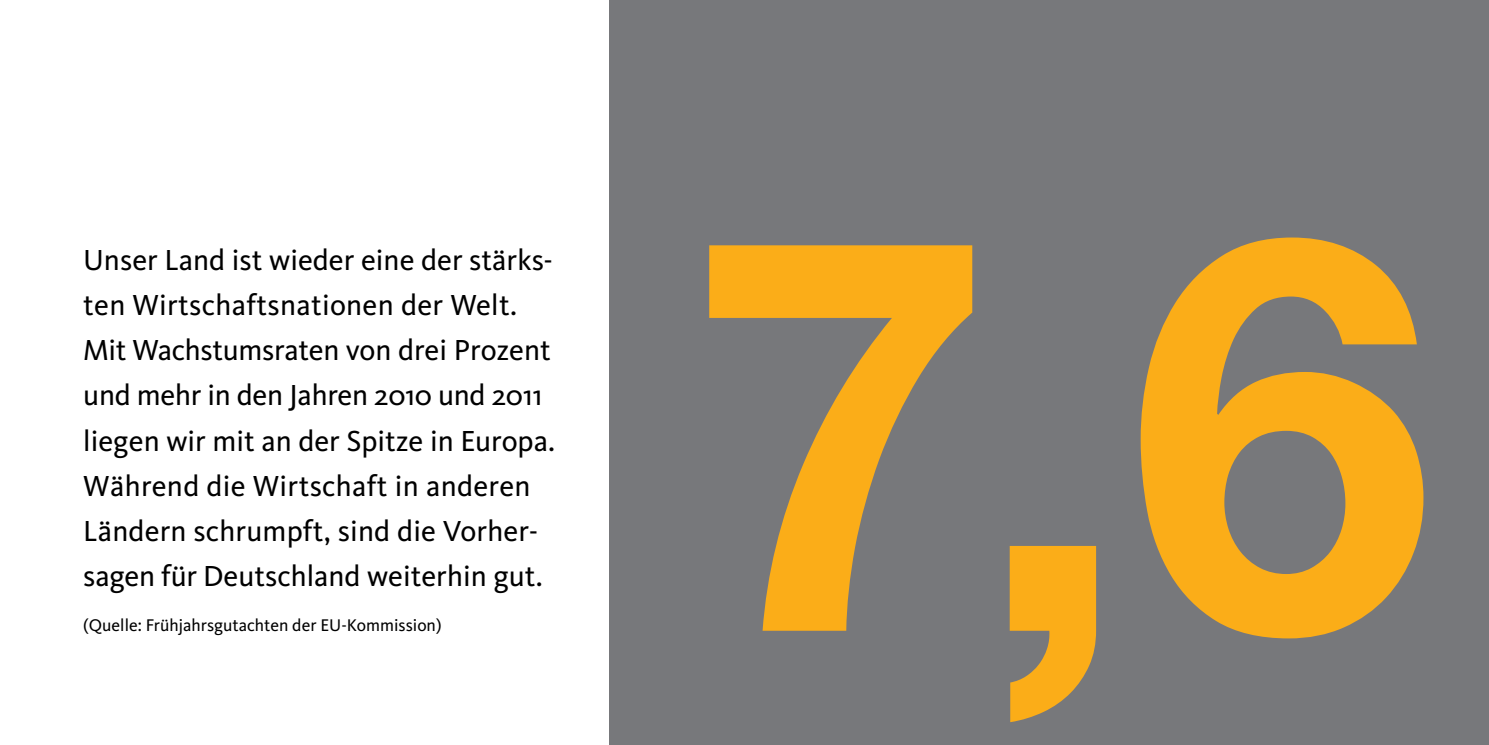
<style>
.page{position:relative;width:1489px;height:745px;background:#fff}
.page>*{position:absolute;margin:0;border:0;box-sizing:border-box;transform-origin:0 0}
.t1{font:700 550px "CDU Helvetica";color:#fbad18}
.Fließtext{font:30px/45px "CDU Kievit";color:#000}
.Fließtext-2{font:17.5px "CDU Kievit";color:#000}
</style>
<div class="page">
<div style="left:609px;top:0;width:879px;height:744px;background:#77787b"></div>
<p class="Fließtext" style="left:83px;top:238px;width:473px">Unser Land ist wieder eine der stärks&shy;ten Wirtschaftsnationen der Welt.<br>Mit Wachstumsraten von drei Prozent und mehr in den Jahren 2010 und 2011 liegen wir mit an der Spitze in Europa.<br>Während die Wirtschaft in anderen Ländern schrumpft, sind die Vorher&shy;sagen für Deutschland weiterhin gut.</p>
<p class="Fließtext-2" style="left:83px;top:614px;width:360px">(Quelle: Frühjahrsgutachten der EU-Kommission)</p>
<p class="t1" style="left:703px;top:94px;width:732px">7,6</p>
</div>
